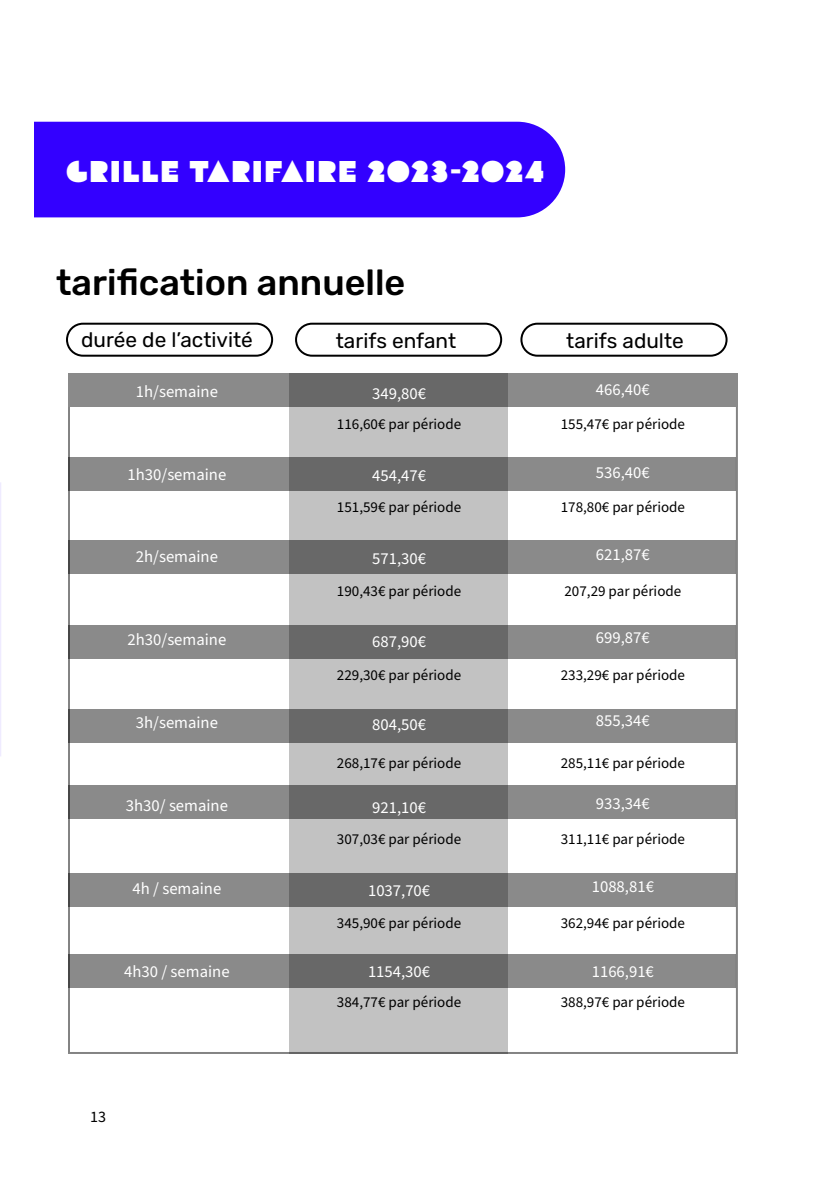
<style>
.page{position:relative;width:840px;height:1191px;background:#fff}
.page>*{position:absolute;margin:0;border:0;box-sizing:border-box;transform-origin:0 0}
.t1{font:500 36px "Rubik";color:#000}
.t2{font:30px "Flegrei";letter-spacing:.04em;color:#fff}
.t3{font:20.8px "Rubik";color:#000}
.t4{font:16.6px "Source Sans Pro";color:#fff}
.t5{font:16px "Source Sans Pro";color:#000}
.t6{font:15px "Source Sans Pro";color:#000}
</style>
<div class="page">
<div style="left:289px;top:374px;width:218px;height:679px;background:#c2c2c2"></div>
<div style="left:34px;top:122px;width:531px;height:95px;background:#30f"></div>
<div style="left:66px;top:323px;width:207px;height:34px;border:2px solid #000;border-radius:16px"></div>
<div style="left:295px;top:323px;width:207px;height:34px;border:2px solid #000;border-radius:16px"></div>
<div style="left:520px;top:323px;width:207px;height:34px;border:2px solid #000;border-radius:16px"></div>
<svg style="left:68px;top:374px;width:669px;height:33px;background:#7e7e7e"></svg>
<svg style="left:70px;top:457px;width:665px;height:33px;background:#7e7e7e"></svg>
<svg style="left:70px;top:541px;width:665px;height:33px;background:#7e7e7e"></svg>
<svg style="left:70px;top:625px;width:665px;height:33px;background:#7e7e7e"></svg>
<svg style="left:70px;top:709px;width:665px;height:33px;background:#7e7e7e"></svg>
<svg style="left:70px;top:786px;width:665px;height:33px;background:#7e7e7e"></svg>
<svg style="left:70px;top:873px;width:665px;height:33px;background:#7e7e7e"></svg>
<svg style="left:70px;top:954px;width:665px;height:33px;background:#7e7e7e"></svg>
<hr style="left:68px;top:407px;width:2px;height:647px;background:#000">
<hr style="left:735px;top:407px;width:2px;height:647px;background:#000">
<hr style="left:70px;top:1052px;width:665px;height:2px;background:#000">
<svg style="left:0;top:482px;width:1px;height:274px"></svg>
<h2 class="t2" style="left:66px;top:153px;width:479px">GRILLE TARIFAIRE 2023-2024</h2>
<h1 class="t1" style="left:56px;top:261px;width:350px">tarification annuelle</h1>
<h3 class="t3" style="left:81px;top:328px;width:173px">durée de l’activité</h3>
<h3 class="t3" style="left:335px;top:328px;width:122px">tarifs enfant</h3>
<h3 class="t3" style="left:566px;top:328px;width:119px">tarifs adulte</h3>
<p class="t4" style="left:136px;top:380px;width:84px">1h/semaine</p>
<p class="t4" style="left:372px;top:382px;width:55px">349,80€</p>
<p class="t4" style="left:595px;top:378px;width:55px">466,40€</p>
<p class="t6" style="left:337px;top:414px;width:126px">116,60€ par période</p>
<p class="t6" style="left:560px;top:414px;width:126px">155,47€ par période</p>
<p class="t4" style="left:127px;top:463px;width:100px">1h30/semaine</p>
<p class="t4" style="left:372px;top:465px;width:55px">454,47€</p>
<p class="t4" style="left:595px;top:461px;width:55px">536,40€</p>
<p class="t6" style="left:337px;top:497px;width:126px">151,59€ par période</p>
<p class="t6" style="left:560px;top:497px;width:126px">178,80€ par période</p>
<p class="t4" style="left:136px;top:546px;width:84px">2h/semaine</p>
<p class="t4" style="left:372px;top:548px;width:55px">571,30€</p>
<p class="t4" style="left:595px;top:544px;width:55px">621,87€</p>
<p class="t6" style="left:337px;top:581px;width:126px">190,43€ par période</p>
<p class="t6" style="left:564px;top:581px;width:118px">207,29 par période</p>
<p class="t4" style="left:127px;top:628px;width:100px">2h30/semaine</p>
<p class="t4" style="left:595px;top:627px;width:55px">699,87€</p>
<p class="t4" style="left:372px;top:630px;width:55px">687,90€</p>
<p class="t6" style="left:337px;top:665px;width:126px">229,30€ par période</p>
<p class="t6" style="left:560px;top:665px;width:126px">233,29€ par période</p>
<p class="t4" style="left:136px;top:711px;width:84px">3h/semaine</p>
<p class="t4" style="left:372px;top:713px;width:55px">804,50€</p>
<p class="t4" style="left:595px;top:709px;width:55px">855,34€</p>
<p class="t6" style="left:337px;top:753px;width:126px">268,17€ par période</p>
<p class="t6" style="left:560px;top:753px;width:126px">285,11€ par période</p>
<p class="t4" style="left:126px;top:794px;width:103px">3h30/ semaine</p>
<p class="t4" style="left:372px;top:796px;width:55px">921,10€</p>
<p class="t4" style="left:595px;top:792px;width:55px">933,34€</p>
<p class="t6" style="left:337px;top:829px;width:126px">307,03€ par période</p>
<p class="t6" style="left:560px;top:829px;width:126px">311,11€ par période</p>
<p class="t4" style="left:132px;top:877px;width:90px">4h / semaine</p>
<p class="t4" style="left:368px;top:879px;width:64px">1037,70€</p>
<p class="t4" style="left:591px;top:875px;width:64px">1088,81€</p>
<p class="t6" style="left:337px;top:912px;width:126px">345,90€ par période</p>
<p class="t6" style="left:560px;top:912px;width:126px">362,94€ par période</p>
<p class="t4" style="left:124px;top:960px;width:107px">4h30 / semaine</p>
<p class="t4" style="left:368px;top:960px;width:64px">1154,30€</p>
<p class="t4" style="left:591px;top:960px;width:64px">1166,91€</p>
<p class="t5" style="left:90px;top:1106px;width:17px">13</p>
<p class="t6" style="left:337px;top:992px;width:126px">384,77€ par période</p>
<p class="t6" style="left:560px;top:992px;width:126px">388,97€ par période</p>
</div>
